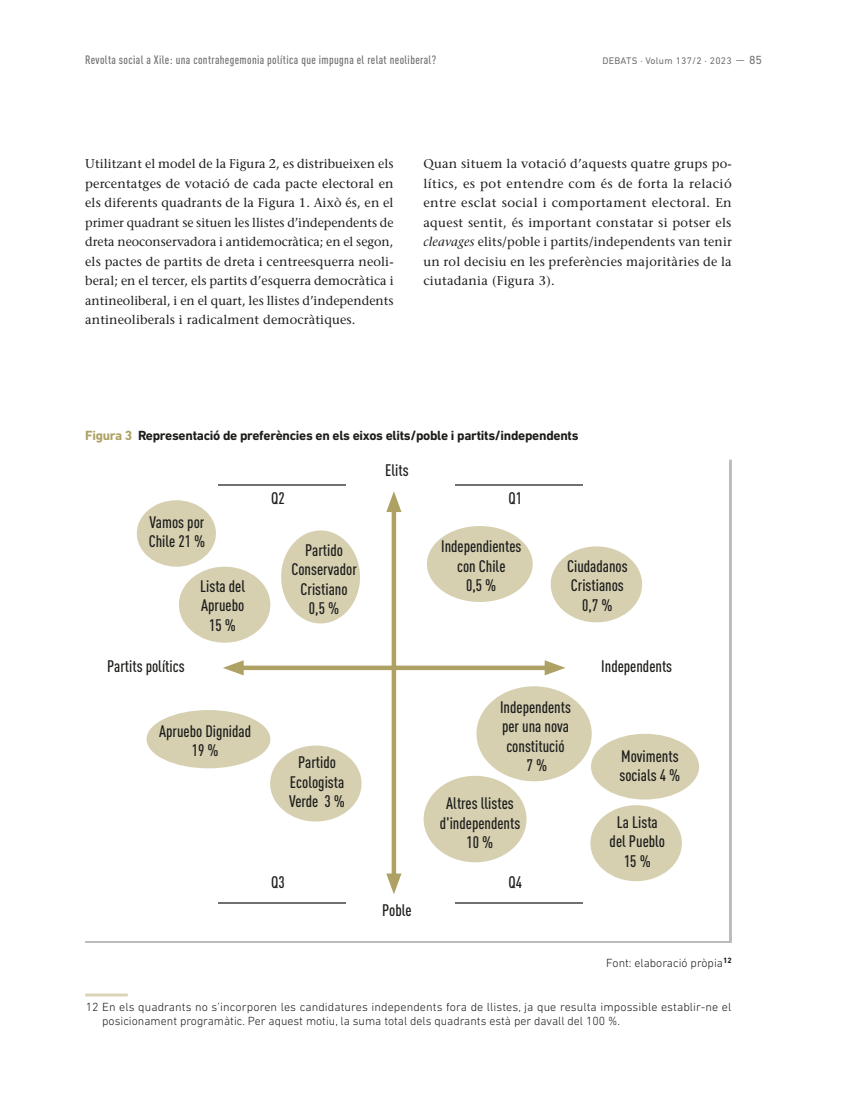
<style>
.page{position:relative;width:851px;height:1106px;background:#fff}
.page>*{position:absolute;margin:0;border:0;box-sizing:border-box;transform-origin:0 0}
.t1{font:500 condensed 16.5px/19.5px "DIN Pro";color:#1d1d1b;text-align:center}
.t2{font:700 13.5px "DIN Next LT Pro";letter-spacing:-.02em;color:#1d1d1b}
.TEXTO_CORRIENTE{font:500 12.75px/19.5px "Stone Serif Std";letter-spacing:.015em;color:#1d1d1b;text-align:justify}
.NOTAS{font:300 12px/13.8px "DIN Next LT Pro";letter-spacing:.005em;color:#1d1d1b}
.t3{font:500 condensed 12px "DIN Pro";letter-spacing:.03em;color:#70706f}
.text_font_grafic{font:300 12px "DIN Next LT Pro";color:#1d1d1b}
.t4{font:9.75px "DIN Next LT Pro";letter-spacing:.03em;color:#70706f}
.s1{font-size:12px}
.s2{font-style:italic}
.s3{color:#ada163}
</style>
<div class="page">
<hr style="left:85px;top:993px;width:43px;height:3px;background:#dbd4b7">
<hr style="left:455px;top:901px;width:128px;height:2px;background:#70706f">
<hr style="left:455px;top:484px;width:128px;height:1px;background:#70706f">
<hr style="left:218px;top:901px;width:128px;height:2px;background:#70706f">
<hr style="left:218px;top:484px;width:128px;height:1px;background:#70706f">
<div style="left:391px;top:504px;width:5px;height:377px;background:#ada163"></div>
<svg style="left:386px;top:491px;width:15px;height:21px"></svg>
<svg style="left:386px;top:873px;width:15px;height:21px"></svg>
<div style="left:235px;top:665px;width:318px;height:5px;background:#ada163"></div>
<svg style="left:544px;top:660px;width:21px;height:15px"></svg>
<svg style="left:223px;top:660px;width:21px;height:15px"></svg>
<div style="left:137px;top:500px;width:79px;height:66px;background:#d6d0b1;border-radius:50%"></div>
<div style="left:179px;top:566px;width:91px;height:76px;background:#d6d0b1;border-radius:50%"></div>
<div style="left:281px;top:530px;width:79px;height:93px;background:#d6d0b1;border-radius:50%"></div>
<div style="left:550px;top:546px;width:92px;height:76px;background:#d6d0b1;border-radius:50%"></div>
<div style="left:427px;top:526px;width:105px;height:76px;background:#d6d0b1;border-radius:50%"></div>
<div style="left:146px;top:710px;width:124px;height:58px;background:#d6d0b1;border-radius:50%"></div>
<div style="left:270px;top:745px;width:91px;height:76px;background:#d6d0b1;border-radius:50%"></div>
<div style="left:476px;top:686px;width:115px;height:95px;background:#d6d0b1;border-radius:50%"></div>
<div style="left:423px;top:775px;width:103px;height:87px;background:#d6d0b1;border-radius:50%"></div>
<div style="left:591px;top:733px;width:108px;height:66px;background:#d6d0b1;border-radius:50%"></div>
<div style="left:590px;top:805px;width:91px;height:76px;background:#d6d0b1;border-radius:50%"></div>
<p class="t3" style="left:85px;top:51px;width:353px">Revolta social a Xile: una contrahegemonia política que impugna el relat neoliberal?</p>
<p class="t4" style="left:602px;top:55px;width:161px">DEBATS · Volum 137/2 · 2023 — <span class="s1">85</span></p>
<p class="TEXTO_CORRIENTE" style="left:85px;top:154px;width:310px">Utilitzant el model de la Figura 2, es distribueixen els percentatges de votació de cada pacte electoral en els diferents quadrants de la Figura 1. Això és, en el primer quadrant se situen les llistes d’independents de dreta neoconservadora i antidemocràtica; en el segon, els pactes de partits de dreta i centreesquerra neoli&shy;beral; en el tercer, els partits d’esquerra democràtica i antineoliberal, i en el quart, les llistes d’independents antineoliberals i radicalment democràtiques.</p>
<p class="TEXTO_CORRIENTE" style="left:423px;top:154px;width:310px">Quan situem la votació d’aquests quatre grups po&shy;lítics, es pot entendre com és de forta la relació entre esclat social i comportament electoral. En aquest sentit, és important constatar si potser els <span class="s2">cleavages</span> elits/poble i partits/independents van tenir un rol decisiu en les preferències majoritàries de la ciutadania (Figura 3).</p>
<p class="t2" style="left:85px;top:427px;width:495px"><span class="s3">Figura 3</span> Representació de preferències en els eixos elits/poble i partits/independents</p>
<p class="t1" style="left:385px;top:459px;width:25px">Elits</p>
<p class="t1" style="left:149px;top:510px;width:58px;text-align:left">Vamos por<br>Chile 21 %</p>
<p class="t1" style="left:200px;top:575px;width:46px">Lista del<br>Apruebo<br>15 %</p>
<p class="t1" style="left:271px;top:487px;width:15px">Q2</p>
<p class="t1" style="left:508px;top:487px;width:15px">Q1</p>
<p class="t1" style="left:291px;top:538px;width:67px">Partido<br>Conservador<br>Cristiano<br>0,5 %</p>
<p class="t1" style="left:441px;top:535px;width:82px">Independientes con Chile<br>0,5 %</p>
<p class="t1" style="left:567px;top:554px;width:62px">Ciudadanos<br>Cristianos<br>0,7 %</p>
<p class="t1" style="left:107px;top:655px;width:79px">Partits polítics</p>
<p class="t1" style="left:601px;top:655px;width:72px">Independents</p>
<p class="t1" style="left:159px;top:719px;width:93px">Apruebo Dignidad<br>19 %</p>
<p class="t1" style="left:289px;top:751px;width:58px">Partido<br>Ecologista<br>Verde 3 %</p>
<p class="t1" style="left:500px;top:695px;width:72px">Independents per una nova constitució<br>7 %</p>
<p class="t1" style="left:439px;top:792px;width:82px">Altres llistes d'independents<br>10 %</p>
<p class="t1" style="left:271px;top:870px;width:15px">Q3</p>
<p class="t1" style="left:508px;top:870px;width:15px">Q4</p>
<p class="t1" style="left:382px;top:898px;width:31px">Poble</p>
<p class="t1" style="left:619px;top:744px;width:62px;text-align:left">Moviments socials 4 %</p>
<p class="t1" style="left:609px;top:811px;width:57px">La Lista del Pueblo<br>15 %</p>
<p class="text_font_grafic" style="left:606px;top:956px;width:127px">Font: elaboració pròpia<sup>12</sup></p>
<p class="NOTAS" style="left:102px;top:999px;width:630px;text-indent:-17px">12 En els quadrants no s’incorporen les candidatures independents fora de llistes, ja que resulta impossible establir-ne el posicionament programàtic. Per aquest motiu, la suma total dels quadrants està per davall del 100 %.</p>
</div>
